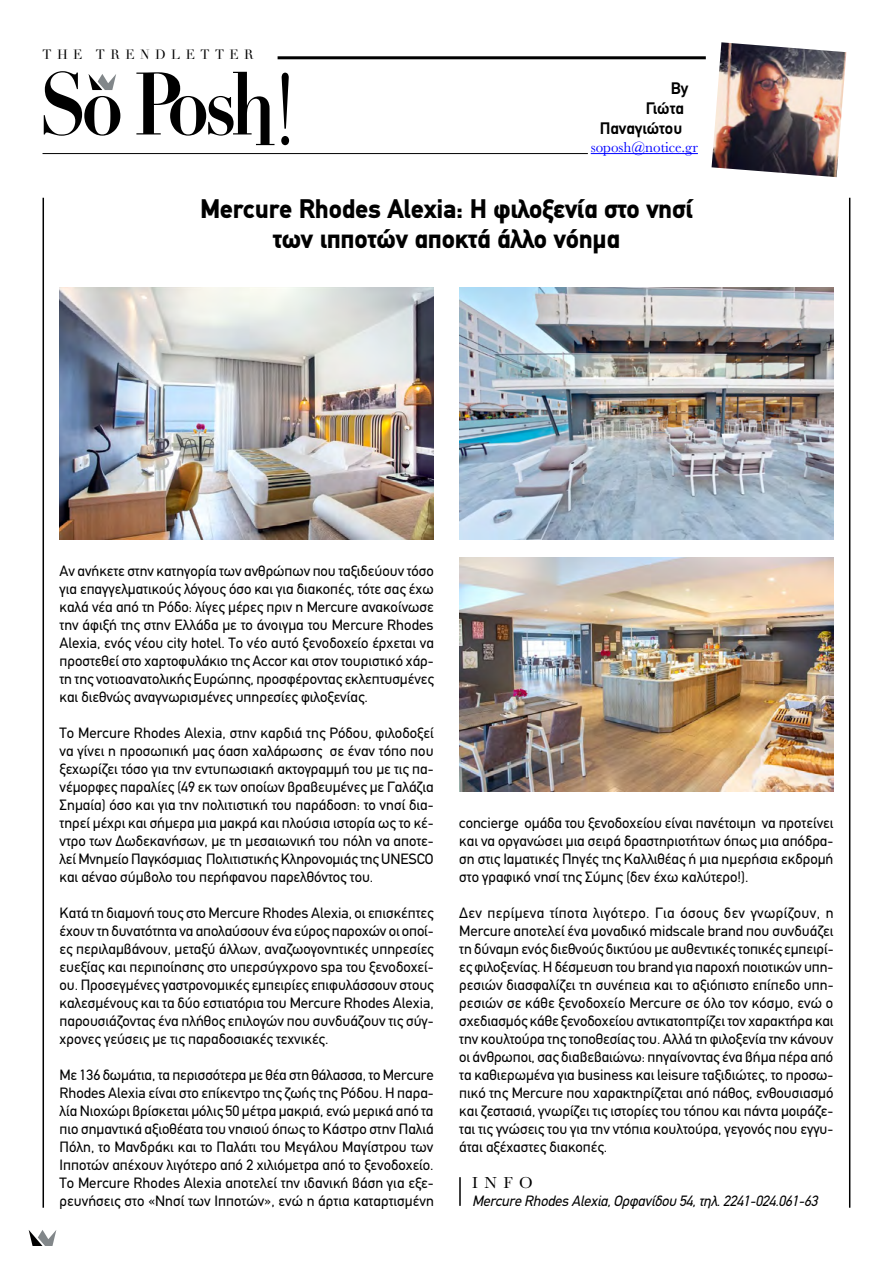
<style>
.page{position:relative;width:893px;height:1263px;background:#fff}
.page>*{position:absolute;margin:0;border:0;box-sizing:border-box;transform-origin:0 0}
.t1{font:900 27px/30px "PF Din Text";letter-spacing:-.01em;color:#000;text-align:center}
.t2{font:700 16.8px "PF Din Text";color:#000}
.t3{font:16.5px "Baskerville";color:#000}
.t4{font:15px/18px "PF Din Text";color:#000;text-align:justify}
.t5{font:italic 15px "PF Din Text";letter-spacing:-.01em;color:#000}
.t6{font:15px "Baskerville";color:#00f}
.t7{font:13.2px "Didot";letter-spacing:.41em;color:#000}
</style>
<div class="page">
<hr style="left:43px;top:153px;width:545px;height:1px;background:#000">
<hr style="left:278px;top:56px;width:428px;height:3px;background:#000">
<svg style="left:44px;top:71px;width:76px;height:65px"></svg>
<svg style="left:136px;top:72px;width:138px;height:73px"></svg>
<svg style="left:281px;top:73px;width:8px;height:72px"></svg>
<svg style="left:29px;top:1230px;width:27px;height:16px"></svg>
<hr style="left:591px;top:153px;width:107px;height:1px;background:#00f">
<img style="left:712px;top:42px;width:134px;height:135px">
<hr style="left:43px;top:198px;width:1px;height:1010px;background:#000">
<hr style="left:849px;top:198px;width:1px;height:1010px;background:#000">
<hr style="left:459px;top:1177px;width:2px;height:29px;background:#000">
<img style="left:459px;top:288px;width:374px;height:252px">
<img style="left:459px;top:558px;width:374px;height:234px">
<img style="left:60px;top:288px;width:374px;height:252px">
<p class="t7" style="left:43px;top:47px;width:213px">THE TRENDLETTER</p>
<p class="t2" style="left:671px;top:78px;width:19px">By</p>
<p class="t2" style="left:646px;top:98px;width:40px">Γιώτα</p>
<p class="t2" style="left:600px;top:118px;width:84px">Παναγιώτου</p>
<p class="t6" style="left:591px;top:138px;width:109px">soposh@notice.gr</p>
<h1 class="t1" style="left:200px;top:193px;width:494px">Mercure Rhodes Alexia: Η φιλοξενία στο νησί των ιπποτών αποκτά άλλο νόημα</h1>
<p class="t4" style="left:60px;top:562px;width:376px">Αν ανήκετε στην κατηγορία των ανθρώπων που ταξιδεύουν τόσο για επαγγελματικούς λόγους όσο και για διακοπές, τότε σας έχω καλά νέα από τη Ρόδο: λίγες μέρες πριν η Μercure ανακοίνωσε την άφιξή της στην Ελλάδα με το άνοιγμα του Mercure Rhodes Alexia, ενός νέου city hotel. Το νέο αυτό ξενοδοχείο έρχεται να προστεθεί στο χαρτοφυλάκιο της Accor και στον τουριστικό χάρ&shy;τη της νοτιοανατολικής Ευρώπης, προσφέροντας εκλεπτυσμένες και διεθνώς αναγνωρισμένες υπηρεσίες φιλοξενίας.</p>
<p class="t4" style="left:60px;top:724px;width:376px">Το Mercure Rhodes Alexia, στην καρδιά της Ρόδου, φιλοδοξεί να γίνει η προσωπική μας όαση χαλάρωσης σε έναν τόπο που ξεχωρίζει τόσο για την εντυπωσιακή ακτογραμμή του με τις πα&shy;νέμορφες παραλίες (49 εκ των οποίων βραβευμένες με Γαλάζια Σημαία) όσο και για την πολιτιστική του παράδοση: το νησί δια&shy;τηρεί μέχρι και σήμερα μια μακρά και πλούσια ιστορία ως το κέ&shy;ντρο των Δωδεκανήσων, με τη μεσαιωνική του πόλη να αποτε&shy;λεί Μνημείο Παγκόσμιας Πολιτιστικής Κληρονομιάς της UNESCO και αέναο σύμβολο του περήφανου παρελθόντος του.</p>
<p class="t4" style="left:60px;top:904px;width:376px">Κατά τη διαμονή τους στο Mercure Rhodes Alexia, οι επισκέπτες έχουν τη δυνατότητα να απολαύσουν ένα εύρος παροχών οι οποί&shy;ες περιλαμβάνουν, μεταξύ άλλων, αναζωογονητικές υπηρεσίες ευεξίας και περιποίησης στο υπερσύγχρονο spa του ξενοδοχεί&shy;ου. Προσεγμένες γαστρονομικές εμπειρίες επιφυλάσσουν στους καλεσμένους και τα δύο εστιατόρια του Mercure Rhodes Alexia, παρουσιάζοντας ένα πλήθος επιλογών που συνδυάζουν τις σύγ&shy;χρονες γεύσεις με τις παραδοσιακές τεχνικές.</p>
<p class="t4" style="left:60px;top:1066px;width:376px">Με 136 δωμάτια, τα περισσότερα με θέα στη θάλασσα, το Mercure Rhodes Alexia είναι στο επίκεντρο της ζωής της Ρόδου. Η παρα&shy;λία Νιοχώρι βρίσκεται μόλις 50 μέτρα μακριά, ενώ μερικά από τα πιο σημαντικά αξιοθέατα του νησιού όπως το Κάστρο στην Παλιά Πόλη, το Μανδράκι και το Παλάτι του Μεγάλου Μαγίστρου των Ιπποτών απέχουν λιγότερο από 2 χιλιόμετρα από το ξενοδοχείο.<br>Το Mercure Rhodes Alexia αποτελεί την ιδανική βάση για εξε&shy;ρευνήσεις στο «Νησί των Ιπποτών», ενώ η άρτια καταρτισμένη</p>
<p class="t4" style="left:459px;top:814px;width:376px">concierge ομάδα του ξενοδοχείου είναι πανέτοιμη να προτείνει και να οργανώσει μια σειρά δραστηριοτήτων όπως μια απόδρα&shy;ση στις Ιαματικές Πηγές της Καλλιθέας ή μια ημερήσια εκδρομή στο γραφικό νησί της Σύμης (δεν έχω καλύτερο!).</p>
<p class="t4" style="left:459px;top:904px;width:376px">Δεν περίμενα τίποτα λιγότερο. Για όσους δεν γνωρίζουν, η Mercure αποτελεί ένα μοναδικό midscale brand που συνδυάζει τη δύναμη ενός διεθνούς δικτύου με αυθεντικές τοπικές εμπειρί&shy;ες φιλοξενίας. Η δέσμευση του brand για παροχή ποιοτικών υπη&shy;ρεσιών διασφαλίζει τη συνέπεια και το αξιόπιστο επίπεδο υπη&shy;ρεσιών σε κάθε ξενοδοχείο Mercure σε όλο τον κόσμο, ενώ ο σχεδιασμός κάθε ξενοδοχείου αντικατοπτρίζει τον χαρακτήρα και την κουλτούρα της τοποθεσίας του. Αλλά τη φιλοξενία την κάνουν οι άνθρωποι, σας διαβεβαιώνω: πηγαίνοντας ένα βήμα πέρα από τα καθιερωμένα για business και leisure ταξιδιώτες, το προσω&shy;πικό της Mercure που χαρακτηρίζεται από πάθος, ενθουσιασμό και ζεστασιά, γνωρίζει τις ιστορίες του τόπου και πάντα μοιράζε&shy;ται τις γνώσεις του για την ντόπια κουλτούρα, γεγονός που εγγυ&shy;άται αξέχαστες διακοπές.</p>
<p class="t3" style="left:472px;top:1172px;width:62px">INFO</p>
<p class="t5" style="left:472px;top:1192px;width:347px">Mercure Rhodes Alexia, Ορφανίδου 54, τηλ. 2241-024.061-63</p>
</div>
